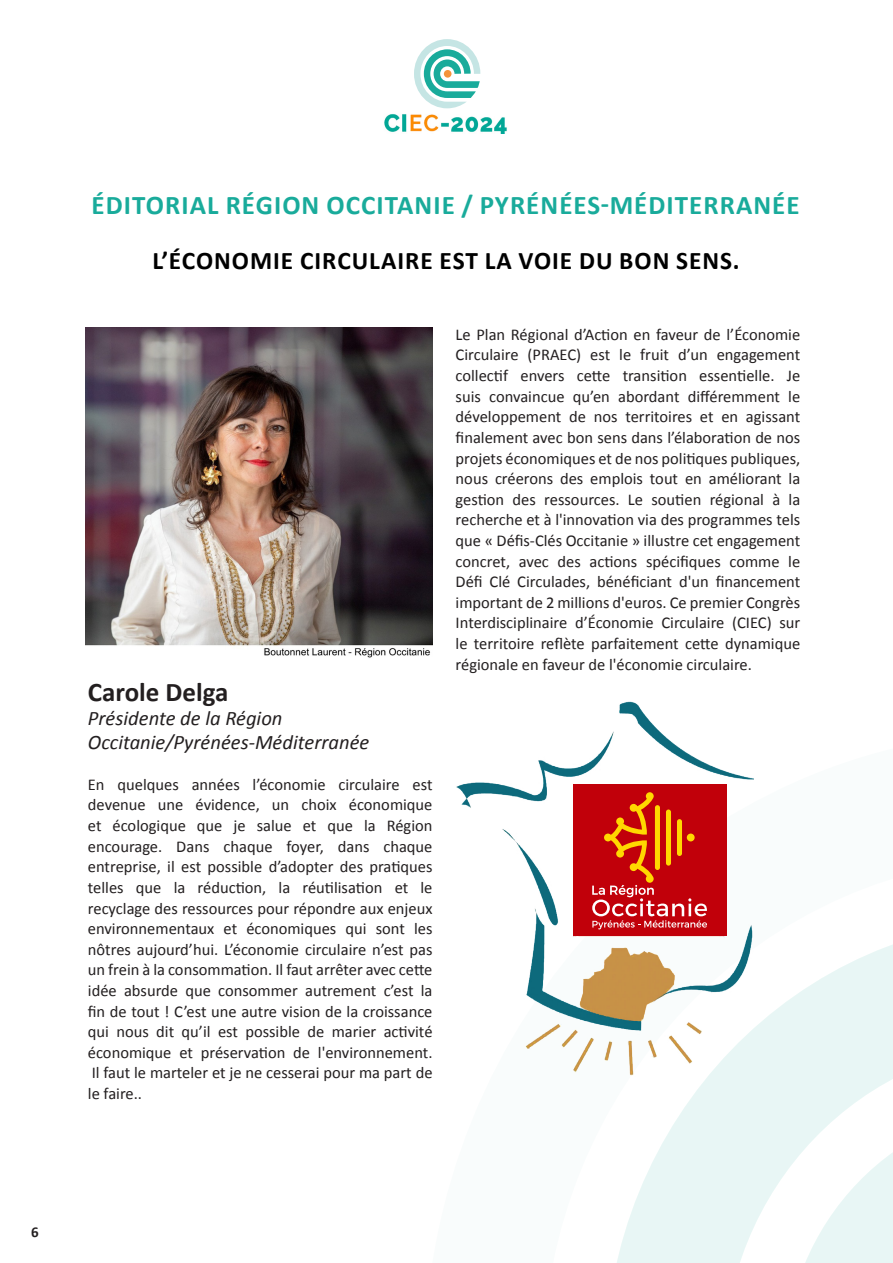
<style>
.page{position:relative;width:893px;height:1263px;background:#fff}
.page>*{position:absolute;margin:0;border:0;box-sizing:border-box;transform-origin:0 0}
.t1{font:700 27px "Calibri";letter-spacing:.04em;color:#19ab9b}
.t2{font:700 27px "Calibri";color:#231f20}
.t3{font:700 25.35px "Calibri";letter-spacing:.04em;color:#000}
.t4{font:italic 20.55px "Calibri";color:#231f20}
.t5{font:16.5px/20.5px "Calibri";color:#231f20;text-align:justify}
.t6{font:700 15px "Calibri";color:#231f20}
</style>
<div class="page">
<svg style="left:617px;top:778px;width:276px;height:485px"></svg>
<img style="left:384px;top:114px;width:123px;height:20px">
<svg style="left:414px;top:39px;width:66px;height:69px"></svg>
<img style="left:456px;top:701px;width:297px;height:375px">
<div style="left:573px;top:784px;width:153px;height:152px;background:#c1000a"></div>
<svg style="left:592px;top:792px;width:115px;height:137px"></svg>
<img style="left:85px;top:327px;width:348px;height:331px">
<p class="t1" style="left:92px;top:186px;width:709px">ÉDITORIAL RÉGION OCCITANIE / PYRÉNÉES-MÉDITERRANÉE</p>
<p class="t3" style="left:152px;top:242px;width:588px">L’ÉCONOMIE CIRCULAIRE EST LA VOIE DU BON SENS.</p>
<p class="t2" style="left:88px;top:673px;width:142px">Carole Delga</p>
<p class="t4" style="left:88px;top:704px;width:196px">Présidente de la Région</p>
<p class="t4" style="left:88px;top:727px;width:283px">Occitanie/Pyrénées-Méditerranée</p>
<p class="t5" style="left:88px;top:774px;width:346px">En quelques années l’économie circulaire est devenue une évidence, un choix économique et écologique que je salue et que la Région encourage. Dans chaque foyer, dans chaque entreprise, il est possible d’adopter des pratiques telles que la réduction, la réutilisation et le recyclage des ressources pour répondre aux enjeux environnementaux et économiques qui sont les nôtres aujourd’hui. L’économie circulaire n’est pas un frein à la consommation. Il faut arrêter avec cette idée absurde que consommer autrement c’est la fin de tout ! C’est une autre vision de la croissance qui nous dit qu’il est possible de marier activité économique et préservation de l'environnement.<br>Il faut le marteler et je ne cesserai pour ma part de le faire..</p>
<p class="t5" style="left:456px;top:324px;width:346px">Le Plan Régional d’Action en faveur de l’Économie Circulaire (PRAEC) est le fruit d’un engagement collectif envers cette transition essentielle. Je suis convaincue qu’en abordant différemment le développement de nos territoires et en agissant finalement avec bon sens dans l’élaboration de nos projets économiques et de nos politiques publiques, nous créerons des emplois tout en améliorant la gestion des ressources. Le soutien régional à la recherche et à l'innovation via des programmes tels que « Défis-Clés Occitanie » illustre cet engagement concret, avec des actions spécifiques comme le Défi Clé Circulades, bénéficiant d'un financement important de 2 millions d'euros. Ce premier Congrès Interdisciplinaire d’Économie Circulaire (CIEC) sur le territoire reflète parfaitement cette dynamique régionale en faveur de l'économie circulaire.</p>
<p class="t6" style="left:31px;top:1221px;width:9px">6</p>
</div>
